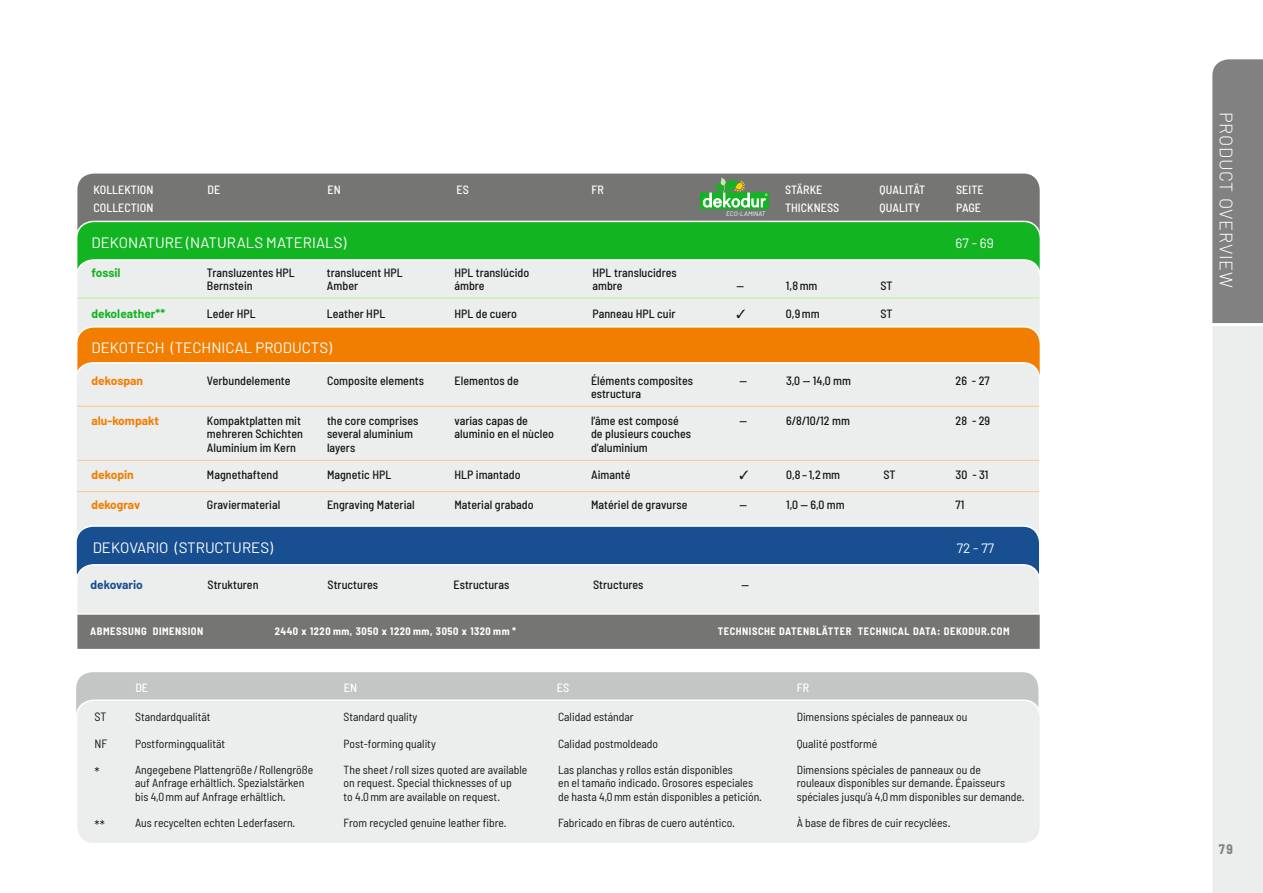
<style>
.page{position:relative;width:1263px;height:893px;background:#fff}
.page>*{position:absolute;margin:0;border:0;box-sizing:border-box;transform-origin:0 0}
.t1{font:300 18px "Barlow";letter-spacing:.04em;color:#fff}
.t2{font:15px "Barlow";letter-spacing:.005em;color:#fff}
.t3{font:13.5px "Barlow";letter-spacing:.005em;color:#fff}
.t4{font:semi-condensed 13.5px "Barlow";color:#131413}
.t5{font:700 semi-condensed 13.5px "Barlow";color:#818181}
.t6{font:500 semi-condensed 12px "Barlow";letter-spacing:.005em;color:#131413}
.t7{font:500 semi-condensed 12px "Barlow";letter-spacing:.005em;color:#fff}
.t8{font:700 12px "Barlow";letter-spacing:.005em;color:#f17e00}
.t9{font:700 12px "Barlow";letter-spacing:.005em;color:#13b422}
.t10{font:700 12px "Barlow";letter-spacing:.005em;color:#184f91}
.t11{font:semi-condensed 12px "Barlow";color:#131413}
.t12{font:semi-condensed 11.7px "Barlow";color:#131413}
.t13{font:700 semi-condensed 10.5px "Barlow";letter-spacing:.05em;color:#fff}
.t14{font:italic 6.45px "Barlow";letter-spacing:.01em;color:#fff}
</style>
<div class="page">
<svg style="left:1212px;top:59px;width:51px;height:834px;background:#cacbcb"></svg>
<div style="left:77px;top:173px;width:963px;height:476px;background:#757574"></div>
<svg style="left:77px;top:220px;width:963px;height:38px;background:#1fb62d"></svg>
<div style="left:77px;top:258px;width:963px;height:67px;background:#eceded"></div>
<svg style="left:77px;top:325px;width:963px;height:36px;background:#f18712"></svg>
<div style="left:77px;top:361px;width:963px;height:164px;background:#eceded"></div>
<div style="left:76px;top:525px;width:964px;height:38px;background:#184f91"></div>
<svg style="left:76px;top:563px;width:964px;height:52px;background:#e7e9eb"></svg>
<hr style="left:77px;top:297px;width:962px;height:1px;background:#bdefa3">
<hr style="left:77px;top:406px;width:962px;height:1px;background:#ffc78f">
<hr style="left:78px;top:460px;width:961px;height:1px;background:#ffc78f">
<hr style="left:77px;top:491px;width:962px;height:1px;background:#ffc78f">
<div style="left:700px;top:193px;width:69px;height:16px;background:#13b422"></div>
<svg style="left:702px;top:177px;width:65px;height:31px"></svg>
<div style="left:76px;top:672px;width:963px;height:40px;background:#c4c5c5"></div>
<div style="left:77px;top:700px;width:963px;height:144px;background:#eceded;border-radius:17px"></div>
<div style="left:76px;top:699px;width:965px;height:145px;border:2px solid #fff;border-radius:17px"></div>
<svg style="left:740px;top:471px;width:8px;height:9px"></svg>
<svg style="left:737px;top:309px;width:8px;height:9px"></svg>
<p class="t7" style="left:94px;top:182px;width:62px">KOLLEKTION</p>
<p class="t7" style="left:208px;top:182px;width:14px">DE</p>
<p class="t7" style="left:328px;top:182px;width:15px">EN</p>
<p class="t7" style="left:457px;top:182px;width:14px">ES</p>
<p class="t7" style="left:592px;top:182px;width:14px">FR</p>
<p class="t7" style="left:785px;top:182px;width:39px">STÄRKE</p>
<p class="t7" style="left:880px;top:182px;width:47px">QUALITÄT</p>
<p class="t7" style="left:956px;top:182px;width:29px">SEITE</p>
<p class="t7" style="left:94px;top:201px;width:61px">COLLECTION</p>
<p class="t7" style="left:785px;top:201px;width:56px">THICKNESS</p>
<p class="t7" style="left:880px;top:201px;width:42px">QUALITY</p>
<p class="t7" style="left:956px;top:201px;width:26px">PAGE</p>
<p class="t2" style="left:91px;top:234px;width:257px">DEKONATURE (NATURALS MATERIALS)</p>
<p class="t3" style="left:955px;top:235px;width:40px">67 - 69</p>
<p class="t14" style="left:726px;top:209px;width:41px">ECO-LAMINAT</p>
<p class="t9" style="left:91px;top:265px;width:31px">fossil</p>
<p class="t6" style="left:207px;top:265px;width:89px">Transluzentes HPL</p>
<p class="t6" style="left:327px;top:265px;width:77px">translucent HPL</p>
<p class="t6" style="left:454px;top:265px;width:76px">HPL translúcido</p>
<p class="t6" style="left:592px;top:265px;width:86px">HPL translucidres</p>
<p class="t6" style="left:207px;top:278px;width:47px">Bernstein</p>
<p class="t6" style="left:327px;top:278px;width:33px">Amber</p>
<p class="t6" style="left:454px;top:278px;width:32px">ámbre</p>
<p class="t6" style="left:592px;top:278px;width:32px">ambre</p>
<p class="t6" style="left:736px;top:278px;width:9px">—</p>
<p class="t6" style="left:786px;top:278px;width:33px">1,8mm</p>
<p class="t6" style="left:880px;top:278px;width:14px">ST</p>
<p class="t9" style="left:91px;top:306px;width:75px">dekoleather**</p>
<p class="t6" style="left:207px;top:306px;width:50px">Leder HPL</p>
<p class="t6" style="left:327px;top:306px;width:60px">Leather HPL</p>
<p class="t6" style="left:454px;top:306px;width:64px">HPL de cuero</p>
<p class="t6" style="left:592px;top:306px;width:85px">Panneau HPL cuir</p>
<p class="t6" style="left:786px;top:306px;width:35px">0,9mm</p>
<p class="t6" style="left:880px;top:306px;width:14px">ST</p>
<p class="t2" style="left:91px;top:338px;width:242px">DEKOTECH (TECHNICAL PRODUCTS)</p>
<p class="t8" style="left:91px;top:373px;width:53px">dekospan</p>
<p class="t6" style="left:207px;top:373px;width:85px">Verbundelemente</p>
<p class="t6" style="left:327px;top:373px;width:99px">Composite elements</p>
<p class="t6" style="left:454px;top:373px;width:66px">Elementos de</p>
<p class="t6" style="left:591px;top:373px;width:104px">Éléments composites</p>
<p class="t6" style="left:739px;top:373px;width:9px">—</p>
<p class="t6" style="left:786px;top:373px;width:66px">3,0 — 14,0 mm</p>
<p class="t6" style="left:955px;top:373px;width:36px">26 - 27</p>
<p class="t6" style="left:591px;top:387px;width:52px">estructura</p>
<p class="t8" style="left:91px;top:413px;width:69px">alu-kompakt</p>
<p class="t6" style="left:207px;top:413px;width:96px">Kompaktplatten mit</p>
<p class="t6" style="left:327px;top:413px;width:93px">the core comprises</p>
<p class="t6" style="left:454px;top:413px;width:75px">varias capas de</p>
<p class="t6" style="left:591px;top:413px;width:89px">l‘âme est composé</p>
<p class="t6" style="left:739px;top:413px;width:9px">—</p>
<p class="t6" style="left:786px;top:413px;width:65px">6/8/10/12 mm</p>
<p class="t6" style="left:955px;top:413px;width:36px">28 - 29</p>
<p class="t6" style="left:207px;top:426px;width:97px">mehreren Schichten</p>
<p class="t6" style="left:327px;top:426px;width:87px">several aluminium</p>
<p class="t6" style="left:454px;top:426px;width:101px">aluminio en el nùcleo</p>
<p class="t6" style="left:591px;top:426px;width:102px">de plusieurs couches</p>
<p class="t6" style="left:207px;top:440px;width:91px">Aluminium im Kern</p>
<p class="t6" style="left:327px;top:440px;width:30px">layers</p>
<p class="t6" style="left:591px;top:440px;width:58px">d‘aluminium</p>
<p class="t8" style="left:91px;top:468px;width:44px">dekopin</p>
<p class="t6" style="left:207px;top:468px;width:73px">Magnethaftend</p>
<p class="t6" style="left:327px;top:468px;width:66px">Magnetic HPL</p>
<p class="t6" style="left:454px;top:468px;width:68px">HLP imantado</p>
<p class="t6" style="left:591px;top:468px;width:41px">Aimanté</p>
<p class="t6" style="left:786px;top:468px;width:56px">0,8 – 1,2mm</p>
<p class="t6" style="left:883px;top:468px;width:14px">ST</p>
<p class="t6" style="left:955px;top:468px;width:34px">30 - 31</p>
<p class="t8" style="left:91px;top:497px;width:50px">dekograv</p>
<p class="t6" style="left:207px;top:497px;width:75px">Graviermaterial</p>
<p class="t6" style="left:327px;top:497px;width:89px">Engraving Material</p>
<p class="t6" style="left:454px;top:497px;width:81px">Material grabado</p>
<p class="t6" style="left:591px;top:497px;width:98px">Matériel de gravurse</p>
<p class="t6" style="left:739px;top:497px;width:9px">—</p>
<p class="t6" style="left:786px;top:497px;width:60px">1,0 — 6,0 mm</p>
<p class="t6" style="left:955px;top:497px;width:10px">71</p>
<p class="t2" style="left:93px;top:538px;width:182px">DEKOVARIO (STRUCTURES)</p>
<p class="t3" style="left:957px;top:539px;width:39px">72 - 77</p>
<p class="t10" style="left:91px;top:577px;width:54px">dekovario</p>
<p class="t6" style="left:208px;top:577px;width:52px">Strukturen</p>
<p class="t6" style="left:328px;top:577px;width:52px">Structures</p>
<p class="t6" style="left:454px;top:577px;width:57px">Estructuras</p>
<p class="t6" style="left:593px;top:577px;width:52px">Structures</p>
<p class="t6" style="left:742px;top:577px;width:9px">—</p>
<p class="t13" style="left:90px;top:624px;width:115px">ABMESSUNG DIMENSION</p>
<p class="t13" style="left:275px;top:624px;width:243px">2440 x 1220 mm, 3050 x 1220 mm, 3050 x 1320 mm *</p>
<p class="t13" style="left:718px;top:624px;width:293px">TECHNISCHE DATENBLÄTTER TECHNICAL DATA: DEKODUR.COM</p>
<p class="t7" style="left:135px;top:680px;width:14px">DE</p>
<p class="t7" style="left:344px;top:680px;width:15px">EN</p>
<p class="t7" style="left:557px;top:680px;width:14px">ES</p>
<p class="t7" style="left:797px;top:680px;width:14px">FR</p>
<p class="t11" style="left:95px;top:710px;width:13px">ST</p>
<p class="t12" style="left:135px;top:710px;width:77px">Standardqualität</p>
<p class="t12" style="left:344px;top:710px;width:75px">Standard quality</p>
<p class="t12" style="left:558px;top:710px;width:77px">Calidad estándar</p>
<p class="t12" style="left:797px;top:710px;width:172px">Dimensions spéciales de panneaux ou</p>
<p class="t11" style="left:95px;top:736px;width:14px">NF</p>
<p class="t12" style="left:135px;top:736px;width:92px">Postformingqualität</p>
<p class="t12" style="left:344px;top:736px;width:94px">Post-forming quality</p>
<p class="t12" style="left:558px;top:736px;width:102px">Calidad postmoldeado</p>
<p class="t12" style="left:797px;top:736px;width:82px">Qualité postformé</p>
<p class="t4" style="left:95px;top:764px;width:7px">*</p>
<p class="t12" style="left:135px;top:762px;width:180px">Angegebene Plattengröße /Rollengröße</p>
<p class="t12" style="left:344px;top:762px;width:185px">The sheet/roll sizes quoted are available</p>
<p class="t12" style="left:558px;top:762px;width:176px">Las planchas y rollos están disponibles</p>
<p class="t12" style="left:797px;top:762px;width:186px">Dimensions spéciales de panneaux ou de</p>
<p class="t12" style="left:135px;top:776px;width:171px">auf Anfrage erhältlich. Spezialstärken</p>
<p class="t12" style="left:344px;top:776px;width:170px">on request. Special thicknesses of up</p>
<p class="t12" style="left:558px;top:776px;width:196px">en el tamaño indicado. Grosores especiales</p>
<p class="t12" style="left:797px;top:776px;width:210px">rouleaux disponibles sur demande. Épaisseurs</p>
<p class="t12" style="left:135px;top:789px;width:152px">bis 4,0mm auf Anfrage erhältlich.</p>
<p class="t12" style="left:344px;top:789px;width:158px">to 4.0mm are available on request.</p>
<p class="t12" style="left:558px;top:789px;width:205px">de hasta 4,0mm están disponibles a petición.</p>
<p class="t12" style="left:797px;top:789px;width:229px">spéciales jusqu’à 4,0mm disponibles sur demande.</p>
<p class="t4" style="left:95px;top:817px;width:12px">**</p>
<p class="t12" style="left:135px;top:816px;width:162px">Aus recycelten echten Lederfasern.</p>
<p class="t12" style="left:344px;top:816px;width:165px">From recycled genuine leather fibre.</p>
<p class="t12" style="left:558px;top:816px;width:178px">Fabricado en fibras de cuero auténtico.</p>
<p class="t12" style="left:797px;top:816px;width:155px">À base de fibres de cuir recyclées.</p>
<h1 class="t1" style="left:1237px;top:112px;width:178px;rotate:90deg">PRODUCT OVERVIEW</h1>
<p class="t5" style="left:1219px;top:841px;width:16px">79</p>
</div>
